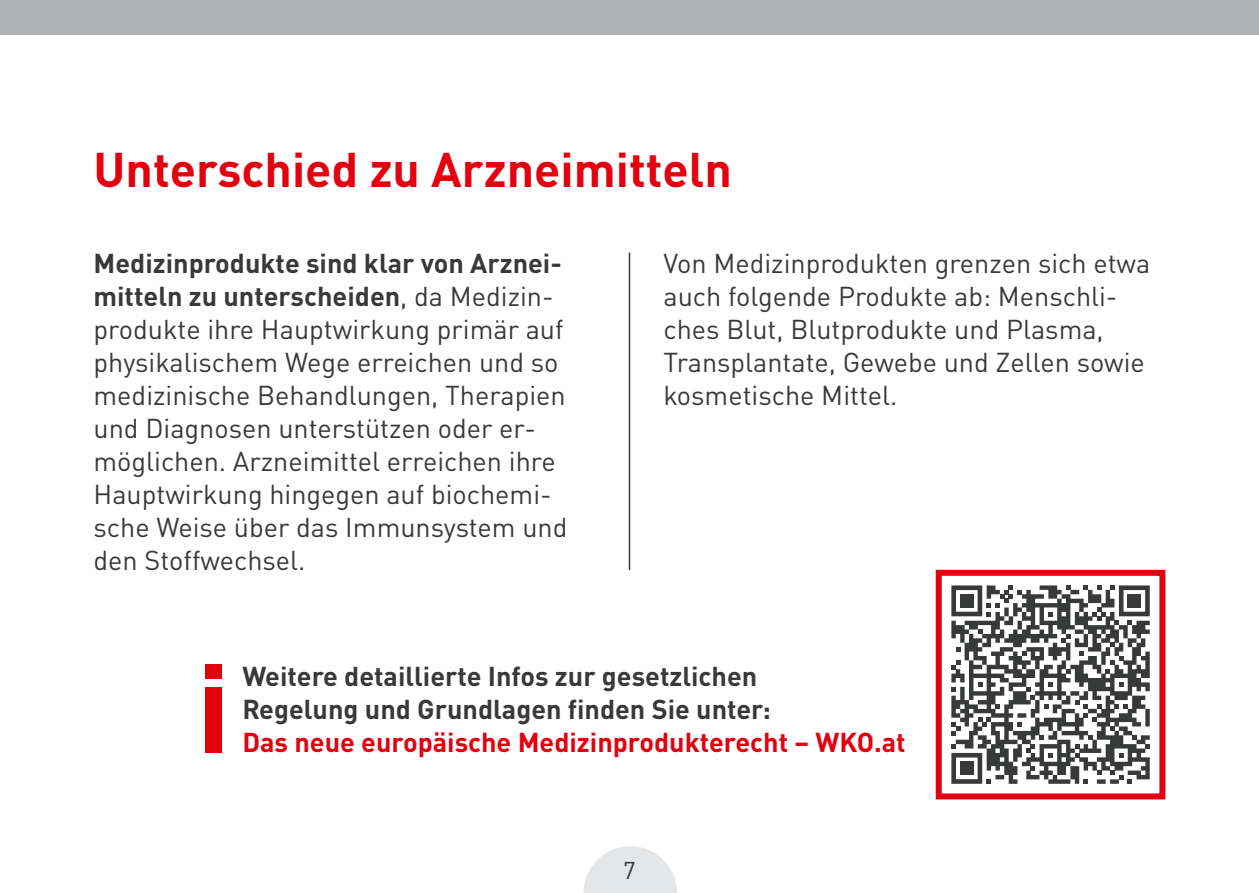
<style>
.page{position:relative;width:1259px;height:893px;background:#fff}
.page>*{position:absolute;margin:0;border:0;box-sizing:border-box;transform-origin:0 0}
.t1{font:700 48px "DIN Pro";color:#e3000f}
.t2{font:27px/33px "DIN Pro";color:#383a3a}
.t3{font:700 27px/33px "DIN Pro";color:#383a3a}
.t4{font:700 27px "DIN Pro";color:#e3000f}
.t5{font:24px "DIN Pro";color:#383a3a}
.s1{font-weight:700}
</style>
<div class="page">
<hr style="left:629px;top:253px;width:1px;height:317px;background:#383a3a">
<svg style="left:951px;top:585px;width:198px;height:199px"></svg>
<div style="left:960px;top:594px;width:13px;height:13px;background:#383a3a"></div>
<div style="left:1127px;top:594px;width:14px;height:13px;background:#383a3a"></div>
<div style="left:960px;top:762px;width:13px;height:13px;background:#383a3a"></div>
<div style="left:935px;top:570px;width:230px;height:229px;border:6px solid #e3000f"></div>
<div style="left:205px;top:665px;width:17px;height:14px;background:#e3000f"></div>
<div style="left:205px;top:688px;width:17px;height:65px;background:#e3000f"></div>
<div style="left:0;top:0;width:1259px;height:34px;background:#b1b2b3"></div>
<svg style="left:583px;top:846px;width:94px;height:47px"></svg>
<h1 class="t1" style="left:94px;top:130px;width:640px">Unterschied zu Arzneimitteln</h1>
<p class="t2" style="left:94px;top:244px;width:475px"><span class="s1">Medizinprodukte sind klar von Arznei&shy;mitteln zu unterscheiden</span>, da M edizin&shy;produkte ihre Hauptwirkung primär auf physikalischem Wege erreichen und so medizinische Behandlungen, Therapien und Diagnosen unterstützen oder er&shy;möglichen. Arzneimittel erreichen ihre Hauptwirkung hingegen auf biochemi&shy;sche Weise über das I mmunsystem und den Stoffwechsel.</p>
<p class="t2" style="left:663px;top:244px;width:488px">Von Medizinprodukten grenzen sich etwa auch folgende Produkte ab: Menschli&shy;ches Blut, Blutprodukte und Plasma, Transplantate, Gewebe und Zellen sowie kosmetische M ittel.</p>
<p class="t3" style="left:242px;top:656px;width:530px">Weitere detaillierte I nfos zur gesetzlichen<br>Regelung und Grundlagen finden Sie unter:</p>
<p class="t4" style="left:242px;top:719px;width:665px">Das neue europäische Medizinprodukterecht – WKO.at</p>
<p class="t5" style="left:623px;top:852px;width:14px">7</p>
</div>
